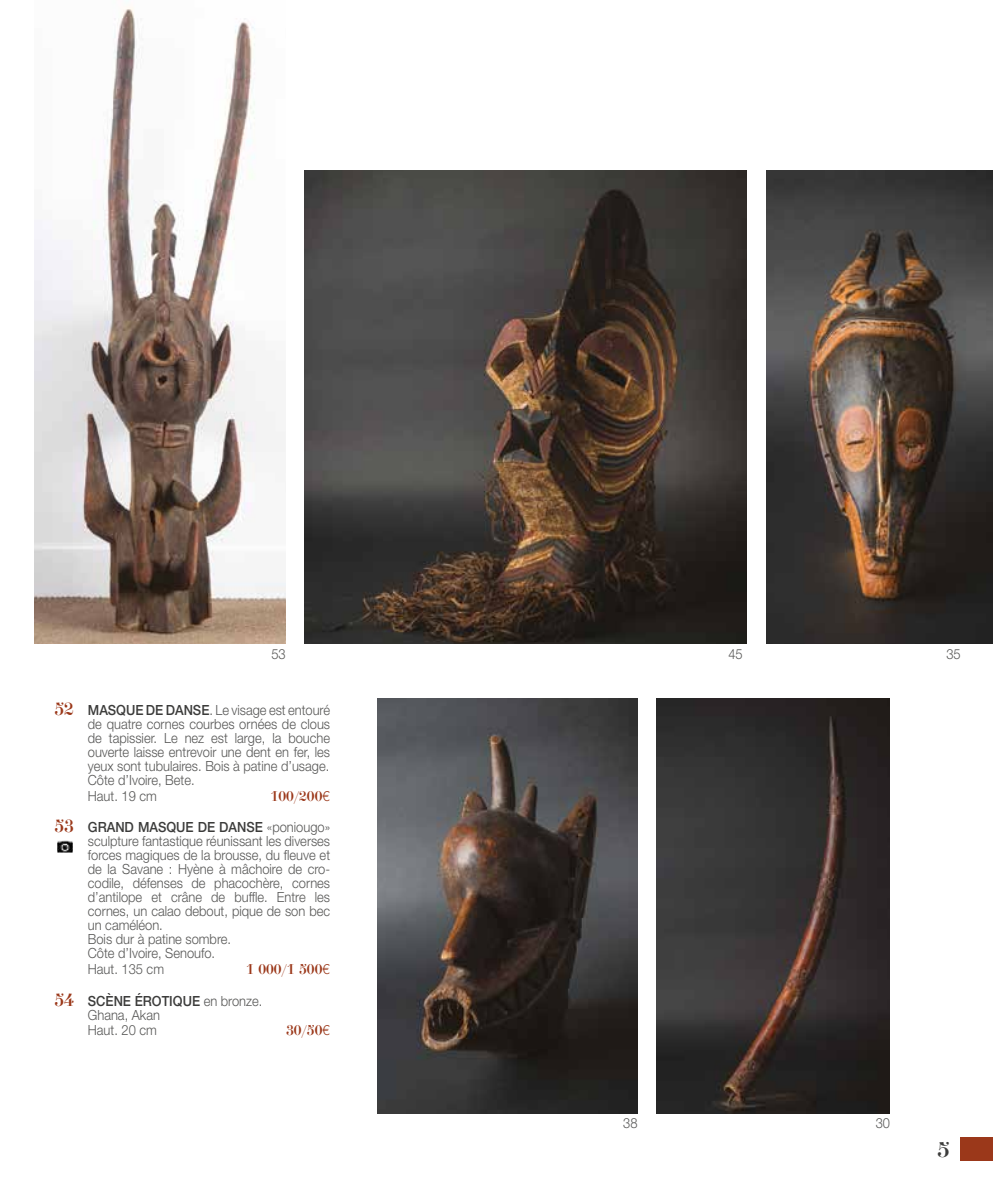
<style>
.page{position:relative;width:993px;height:1191px;background:#fff}
.page>*{position:absolute;margin:0;border:0;box-sizing:border-box;transform-origin:0 0}
.t1{font:21px "Didona";color:#3c3c3b}
.t2{font:300 14px/14px "Helvetica Neue LT Std";color:#575756;scale:.92 1}
.t3{font:14px "Didona";color:#9b381a;scale:.92 1}
.s1{font-family:"Didona";font-weight:400;font-size:17.5px;color:#9b381a}
.s2{font-weight:500;color:#3c3c3b}
.s3{font-family:"Helvetica Neue LT Std";font-weight:300}
</style>
<div class="page">
<div style="left:960px;top:1137px;width:32px;height:24px;background:#9b381a"></div>
<img style="left:35px;top:7px;width:250px;height:637px">
<img style="left:656px;top:698px;width:232px;height:415px">
<img style="left:766px;top:170px;width:226px;height:474px">
<img style="left:377px;top:698px;width:260px;height:415px">
<img style="left:304px;top:170px;width:442px;height:474px">
<img style="left:57px;top:841px;width:15px;height:11px">
<p class="t2" style="left:271px;top:646px;width:17px">53</p>
<p class="t2" style="left:88px;top:702px;width:265px;text-align:justify;text-indent:-33px"><span class="s1">52</span> <span class="s2">MASQUE DE DANSE</span>. Le visage est entouré de quatre cornes courbes ornées de clous de tapissier. Le nez est large, la bouche ouverte laisse entrevoir une dent en fer, les yeux sont tubulaires. Bois à patine d’usage.<br>Côte d’Ivoire, Bete.</p>
<p class="t2" style="left:88px;top:788px;width:76px">Haut. 19 cm</p>
<p class="t3" style="left:270px;top:788px;width:66px">100/200<span class="s3">€</span></p>
<p class="t2" style="left:88px;top:820px;width:265px;text-indent:-33px"><span class="s1">53</span> <span class="s2">GRAND MASQUE DE DANSE</span> «poniougo» sculpture fantastique réunissant les diverses forces magiques de la brousse, du fleuve et de la Savane : Hyène à mâchoire de cro&shy;codile, défenses de phacochère, cornes d’antilope et crâne de buffle. Entre les cornes, un calao debout, pique de son bec un caméléon.<br>Bois dur à patine sombre.<br>Côte d’Ivoire, Senoufo.</p>
<p class="t2" style="left:88px;top:961px;width:84px">Haut. 135 cm</p>
<p class="t3" style="left:246px;top:961px;width:92px">1 000/1 500<span class="s3">€</span></p>
<p class="t2" style="left:88px;top:993px;width:191px;text-indent:-33px"><span class="s1">54</span> <span class="s2">SCÈNE ÉROTIQUE</span> en bronze.<br>Ghana, Akan</p>
<p class="t2" style="left:88px;top:1023px;width:76px">Haut. 20 cm</p>
<p class="t3" style="left:286px;top:1023px;width:49px">30/50<span class="s3">€</span></p>
<p class="t2" style="left:728px;top:646px;width:17px">45</p>
<p class="t2" style="left:946px;top:646px;width:17px">35</p>
<p class="t2" style="left:623px;top:1116px;width:17px">38</p>
<p class="t2" style="left:875px;top:1116px;width:17px">30</p>
<h1 class="t1" style="left:936px;top:1138px;width:14px">5</h1>
</div>
